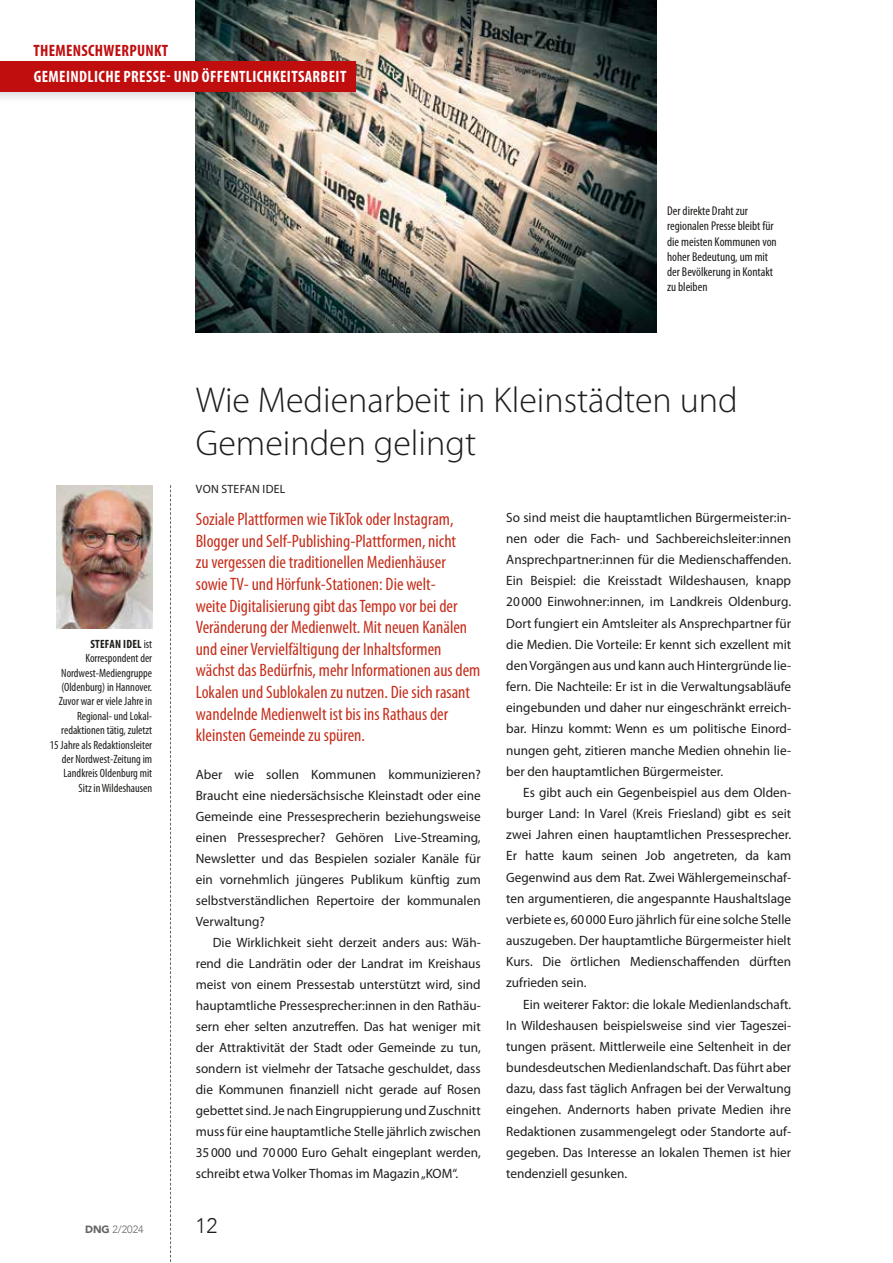
<style>
.page{position:relative;width:893px;height:1263px;background:#fff}
.page>*{position:absolute;margin:0;border:0;box-sizing:border-box;transform-origin:0 0}
.t1{font:300 36px/43.2px "Myriad Pro";color:#1d1d1b}
.t2{font:300 21px "Avenir";color:#1d1d1b}
.t3{font:condensed 18px/21.6px "Myriad Pro";color:#c62f1c}
.t4{font:700 condensed 16.5px "Myriad Pro";letter-spacing:.025em;color:#fff}
.t5{font:700 condensed 16.5px "Myriad Pro";letter-spacing:.02em;color:#c00d0e}
.t6{font:13.5px/21.1px "Myriad Pro";color:#1d1d1b;text-align:justify}
.t7{font:condensed 12.75px/15.3px "Myriad Pro";color:#1d1d1b}
.t8{font:condensed 12px/14.4px "Myriad Pro";color:#1d1d1b;text-align:right}
.t9{font:12px "Myriad Pro";letter-spacing:.02em;color:#1d1d1b}
.t10{font:300 10.5px "Avenir";color:#646363}
.s1{font-weight:700}
.s2{font-weight:900}
</style>
<div class="page">
<svg style="left:170px;top:485px;width:1px;height:777px"></svg>
<img style="left:196px;top:0;width:460px;height:333px">
<div style="left:0;top:57px;width:368px;height:47px;background:#1d1d1b;opacity:.15"></div>
<div style="left:0;top:61px;width:355px;height:31px;background:#c00d0e"></div>
<img style="left:57px;top:485px;width:95px;height:143px">
<p class="t5" style="left:33px;top:41px;width:136px">THEMENSCHWERPUNKT</p>
<p class="t4" style="left:34px;top:68px;width:314px">GEMEINDLICHE PRESSE- UND ÖFFENTLICHKEITSARBEIT</p>
<p class="t7" style="left:667px;top:203px;width:111px">Der direkte Draht zur regionalen Presse bleibt für die meisten Kommunen von hoher Bedeutung, um mit der Bevölkerung in Kontakt zu bleiben</p>
<p class="t8" style="left:50px;top:637px;width:104px"><span class="s1">STEFAN IDEL</span> ist<br>Korrespondent der<br>Nordwest-Mediengruppe (Oldenburg) in Hannover.<br>Zuvor war er viele Jahre in<br>Regional- und Lokal&shy;redaktionen tätig, zuletzt<br>15 Jahre als Redaktionsleiter der Nordwest-Zeitung im<br>Landkreis Oldenburg mit<br>Sitz in Wildeshausen</p>
<h1 class="t1" style="left:196px;top:379px;width:543px">Wie Medienarbeit in Kleinstädten und<br>Gemeinden gelingt</h1>
<p class="t9" style="left:196px;top:483px;width:91px">VON STEFAN IDEL</p>
<p class="t3" style="left:196px;top:509px;width:286px">Soziale Plattformen wie TikTok oder Instagram, Blogger und Self-Publishing-Plattformen, nicht<br>zu vergessen die traditionellen Medienhäuser sowie TV- und Hörfunk-Stationen: Die welt-<br>weite Digitalisierung gibt das Tempo vor bei der Veränderung der Medienwelt. Mit neuen Kanälen und einer Vervielfältigung der Inhaltsformen wächst das Bedürfnis, mehr Informationen aus dem Lokalen und Sublokalen zu nutzen. Die sich rasant wandelnde Medienwelt ist bis ins Rathaus der kleinsten Gemeinde zu spüren.</p>
<p class="t6" style="left:196px;top:764px;width:286px">Aber wie sollen Kommunen kommunizieren?<br>Braucht eine niedersächsische Kleinstadt oder eine Gemeinde eine Pressesprecherin beziehungsweise einen Pressesprecher? Gehören Live-Streaming, Newsletter und das Bespielen sozialer Kanäle für ein vornehmlich jüngeres Publikum künftig zum selbstverständlichen Repertoire der kommunalen Verwaltung?</p>
<p class="t6" style="left:196px;top:932px;width:286px;text-indent:17px">Die Wirklichkeit sieht derzeit anders aus: Wäh&shy;rend die Landrätin oder der Landrat im Kreishaus meist von einem Pressestab unterstützt wird, sind hauptamtliche Pressesprecher:innen in den Rathäu&shy;sern eher selten anzutreffen. Das hat weniger mit der Attraktivität der Stadt oder Gemeinde zu tun, sondern ist vielmehr der Tatsache geschuldet, dass die Kommunen finanziell nicht gerade auf Rosen gebettet sind. Je nach Eingruppierung und Zuschnitt muss für eine hauptamtliche Stelle jährlich zwischen 35000 und 70000 Euro Gehalt eingeplant werden, schreibt etwa Volker Thomas im Magazin „KOM“.</p>
<p class="t6" style="left:506px;top:507px;width:286px">So sind meist die hauptamtlichen Bürgermeister:in&shy;nen oder die Fach- und Sachbereichsleiter:innen Ansprechpartner:innen für die Medienschaffenden.<br>Ein Beispiel: die Kreisstadt Wildeshausen, knapp 20000 Einwohner:innen, im Landkreis Oldenburg.<br>Dort fungiert ein Amtsleiter als Ansprechpartner für die Medien. Die Vorteile: Er kennt sich exzellent mit den Vorgängen aus und kann auch Hintergründe lie&shy;fern. Die Nachteile: Er ist in die Verwaltungsabläufe eingebunden und daher nur eingeschränkt erreich&shy;bar. Hinzu kommt: Wenn es um politische Einord&shy;nungen geht, zitieren manche Medien ohnehin lie&shy;ber den hauptamtlichen Bürgermeister.</p>
<p class="t6" style="left:506px;top:782px;width:286px;text-indent:17px">Es gibt auch ein Gegenbeispiel aus dem Olden&shy;burger Land: In Varel (Kreis Friesland) gibt es seit zwei Jahren einen hauptamtlichen Pressesprecher.<br>Er hatte kaum seinen Job angetreten, da kam Gegenwind aus dem Rat. Zwei Wählergemeinschaf&shy;ten argumentieren, die angespannte Haushaltslage verbiete es, 60000 Euro jährlich für eine solche Stelle auszugeben. Der hauptamtliche Bürgermeister hielt Kurs. Die örtlichen Medienschaffenden dürften zufrieden sein.</p>
<p class="t6" style="left:506px;top:994px;width:286px;text-indent:17px">Ein weiterer Faktor: die lokale Medienlandschaft.<br>In Wildeshausen beispielsweise sind vier Tageszei&shy;tungen präsent. Mittlerweile eine Seltenheit in der bundesdeutschen Medienlandschaft. Das führt aber dazu, dass fast täglich Anfragen bei der Verwaltung eingehen. Andernorts haben private Medien ihre Redaktionen zusammengelegt oder Standorte auf&shy;gegeben. Das Interesse an lokalen Themen ist hier tendenziell gesunken.</p>
<p class="t10" style="left:85px;top:1223px;width:60px"><span class="s2">DNG</span> 2/2024</p>
<h2 class="t2" style="left:196px;top:1214px;width:23px">12</h2>
</div>
